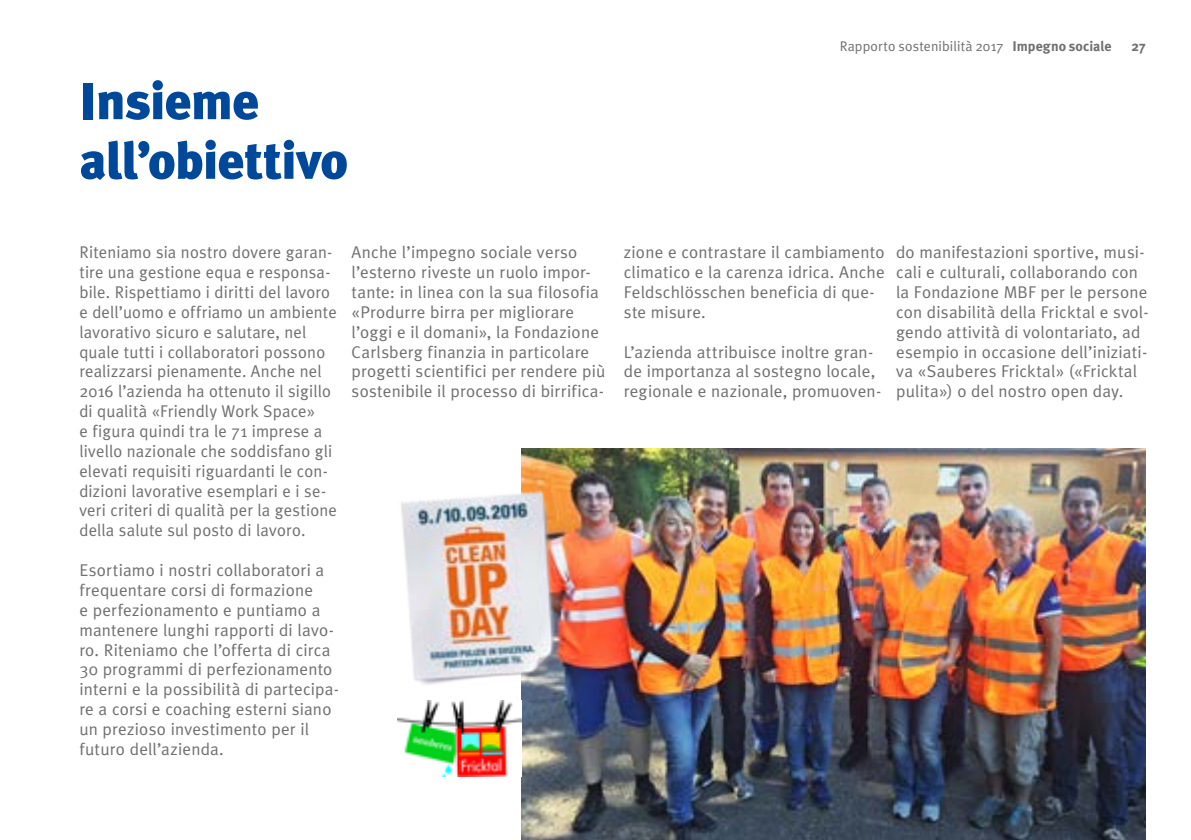
<style>
.page{position:relative;width:1191px;height:840px;background:#fff}
.page>*{position:absolute;margin:0;border:0;box-sizing:border-box;transform-origin:0 0}
.t1{font:900 52px/59.6px "Meta Plus";letter-spacing:-.015em;color:#00489a}
.t2{font:17px/19.8px "Meta Plus Normal";letter-spacing:.01em;color:#706f6f}
.t3{font:14px "Meta Plus Normal";letter-spacing:.005em;color:#706f6f}
.t4{font:700 14px "Meta Plus";color:#706f6f}
.s1{font-family:"Meta Plus";font-weight:700}
</style>
<div class="page">
<img style="left:522px;top:448px;width:623px;height:391px">
<img style="left:398px;top:700px;width:124px;height:76px">
<img style="left:401px;top:481px;width:161px;height:212px">
<h1 class="t1" style="left:79px;top:71px;width:270px">Insieme all’obiettivo</h1>
<p class="t3" style="left:839px;top:38px;width:273px">Rapporto sostenibilità 2017 <span class="s1">Impegno sociale</span></p>
<p class="t4" style="left:1131px;top:38px;width:16px">27</p>
<p class="t2" style="left:79px;top:242px;width:259px">Riteniamo sia nostro dovere garan&shy;tire una gestione equa e responsa&shy;bile. Rispettiamo i diritti del lavoro e dell’uomo e offriamo un ambiente lavorativo sicuro e salutare, nel quale tutti i collaboratori possono realizzarsi pienamente. Anche nel 2016 l’azienda ha ottenuto il sigillo di qualità «Friendly Work Space»<br>e figura quindi tra le 71 imprese a livello nazionale che soddisfano gli elevati requisiti riguardanti le con&shy;dizioni lavorative esemplari e i se&shy;veri criteri di qualità per la gestione della salute sul posto di lavoro.</p>
<p class="t2" style="left:79px;top:559px;width:261px">Esortiamo i nostri collaboratori a frequentare corsi di formazione<br>e perfezionamento e puntiamo a mantenere lunghi rapporti di lavo&shy;ro. Riteniamo che l’offerta di circa 30 programmi di perfezionamento interni e la possibilità di partecipa&shy;re a corsi e coaching esterni siano un prezioso investimento per il futuro dell’azienda.</p>
<p class="t2" style="left:351px;top:242px;width:255px">Anche l’impegno sociale verso l’esterno riveste un ruolo impor&shy;tante: in linea con la sua filosofia «Produrre birra per migliorare l’oggi e il domani», la Fondazione Carlsberg finanzia in particolare progetti scientifici per rendere più sostenibile il processo di birrifica-</p>
<p class="t2" style="left:624px;top:242px;width:262px">zione e contrastare il cambiamento climatico e la carenza idrica. Anche<br>Feldschlösschen beneficia di que&shy;ste misure.</p>
<p class="t2" style="left:624px;top:341px;width:259px">L’azienda attribuisce inoltre gran&shy;de importanza al sostegno locale, regionale e nazionale, promuoven-</p>
<p class="t2" style="left:896px;top:242px;width:254px">do manifestazioni sportive, musi&shy;cali e culturali, collaborando con la Fondazione MBF per le persone con disabilità della Fricktal e svol&shy;gendo attività di volontariato, ad esempio in occasione dell’iniziati&shy;va «Sauberes Fricktal» («Fricktal pulita») o del nostro open day.</p>
</div>
